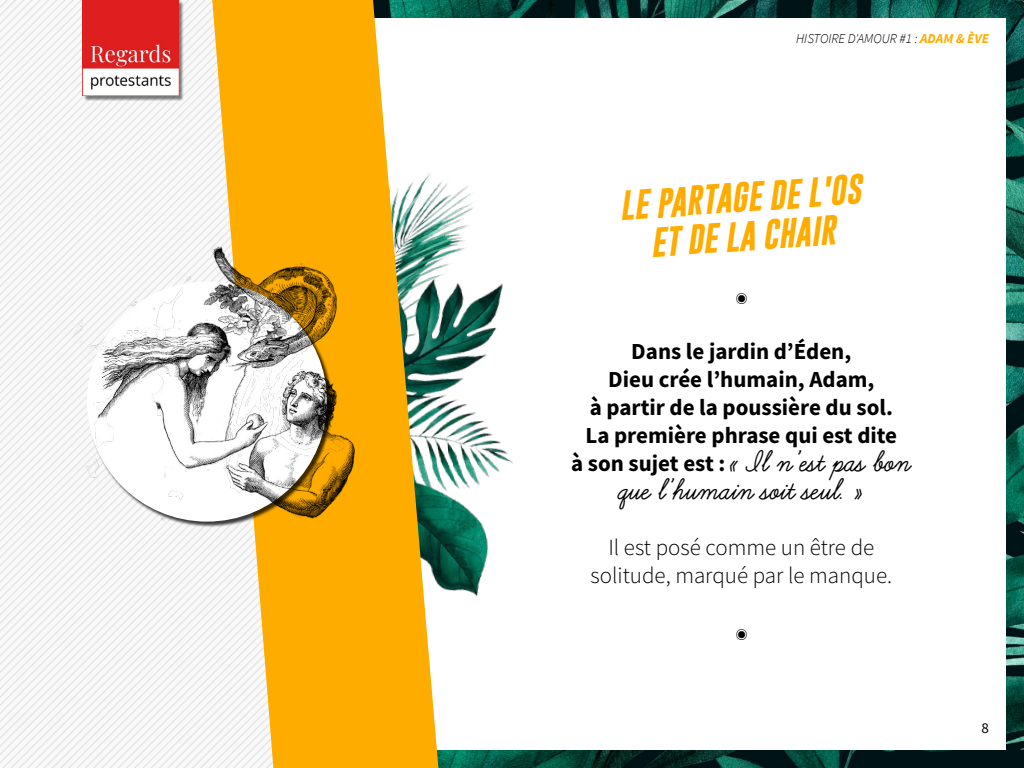
<style>
.page{position:relative;width:1024px;height:768px;background:#fff}
.page>*{position:absolute;margin:0;border:0;box-sizing:border-box;transform-origin:0 0}
.t1{font:700 32.5px/28px "Learning Curve";color:#000;text-align:center}
.t2{font:italic 700 30px/39px "Gobold";color:#ffac00;text-align:center}
.t3{font:700 23px/28px "Source Sans Pro";color:#000;text-align:center}
.t4{font:300 23px/28px "Source Sans Pro";color:#000;text-align:center}
.t5{font:15px "Source Sans Pro";color:#000}
.t6{font:italic 300 13.5px "Source Sans Pro";color:#000}
.t7{font:italic 300 12.5px "Source Sans Pro";color:#000}
.s1{font-weight:700;color:#ffac00}
.s2{font-family:"Source Sans Pro";font-size:23px}
</style>
<div class="page">
<img style="left:438px;top:0;width:586px;height:768px">
<div style="left:18px;top:18px;width:988px;height:732px;background:#fff"></div>
<img style="left:438px;top:182px;width:75px;height:415px">
<svg style="left:273px;top:0;width:165px;height:768px;fill:#ffac00"></svg>
<img style="left:0;top:0;width:273px;height:768px">
<img style="left:60px;top:228px;width:354px;height:312px">
<div style="left:84px;top:1px;width:100px;height:100px;background:#000;opacity:.5"></div>
<img style="left:83px;top:0;width:96px;height:96px">
<p class="t6" style="left:796px;top:30px;width:194px">HISTOIRE D'AMOUR #1 : <span class="s1">ADAM &amp; ÈVE</span></p>
<h2 class="t2" style="left:618px;top:186px;width:244px;rotate:-4deg">LE PARTAGE DE L'OS<br>ET DE LA CHAIR</h2>
<p class="t7" style="left:736px;top:291px;width:13px">◉</p>
<p class="t3" style="left:585px;top:337px;width:313px">Dans le jardin d’Éden,<br>Dieu crée l’humain, Adam,<br>à partir de la poussière du sol.<br>La première phrase qui est dite</p>
<h1 class="t1" style="left:571px;top:449px;width:342px"><span class="s2">à son sujet est :</span> « Il n’est pas bon que l’humain soit seul. »</h1>
<p class="t4" style="left:590px;top:534px;width:303px">Il est posé comme un être de solitude, marqué par le manque.</p>
<p class="t7" style="left:736px;top:627px;width:13px">◉</p>
<p class="t5" style="left:981px;top:718px;width:9px">8</p>
</div>
